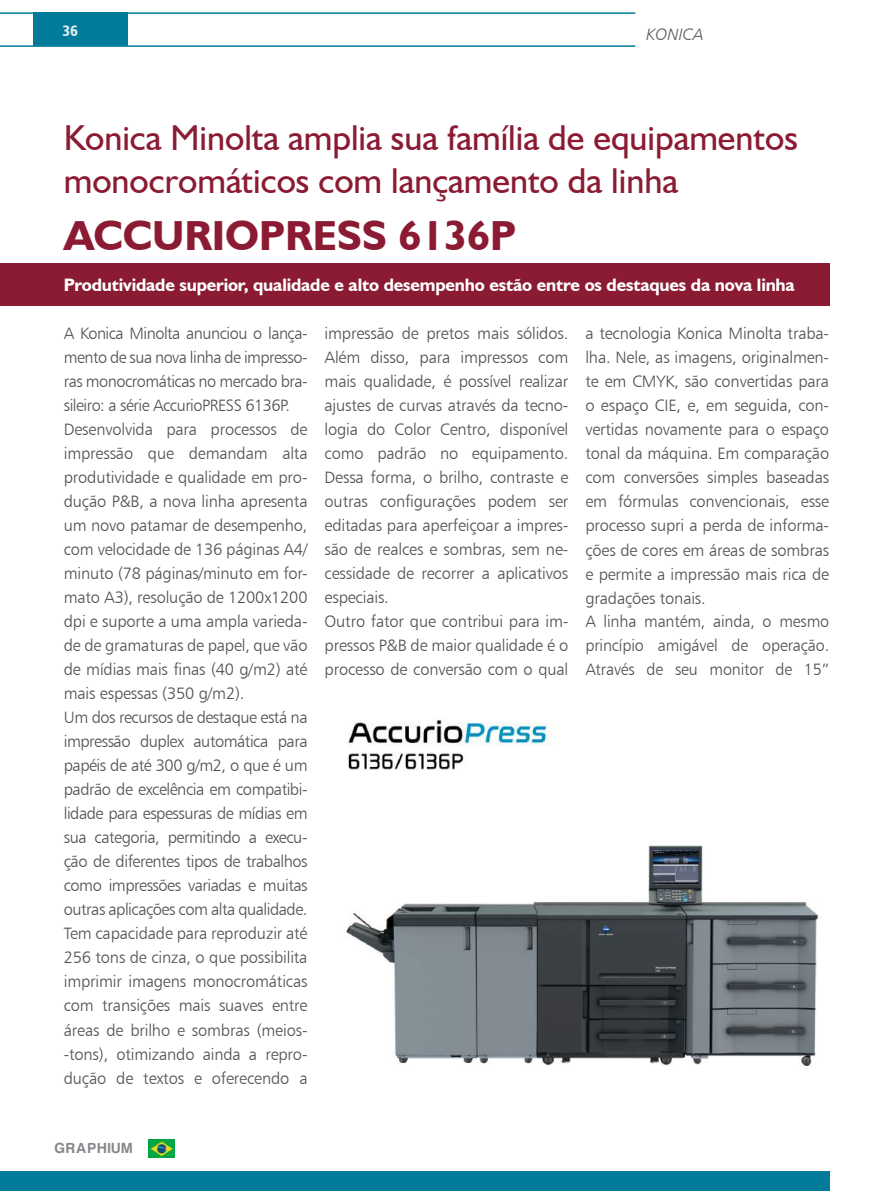
<style>
.page{position:relative;width:893px;height:1191px;background:#fff}
.page>*{position:absolute;margin:0;border:0;box-sizing:border-box;transform-origin:0 0}
.t1{font:700 42px "Humanist 521 BT";color:#8a1b32}
.t2{font:36px/43.2px "Humanist 521 BT";color:#8a1b32}
.t3{font:700 18px "Humanist 521 BT";letter-spacing:-.01em;color:#fff}
.t4{font:16.5px/24px "Humanist 777 BT Light B";letter-spacing:-.01em;color:#4f4e50}
.t5{font:16.5px "Humanist 777 BT Light Italic B";color:#5b5b5f}
.t6{font:700 15px "Harabara";letter-spacing:.1em;color:#89878c}
.t7{font:15px "Humanist 777 BT Black Condensed B";color:#fff}
</style>
<div class="page">
<div style="left:34px;top:12px;width:94px;height:34px;background:#007b99"></div>
<hr style="left:0;top:12px;width:635px;height:2px;background:#007b99">
<hr style="left:0;top:45px;width:635px;height:2px;background:#007b99">
<div style="left:0;top:1171px;width:829px;height:20px;background:#007b99"></div>
<div style="left:0;top:264px;width:829px;height:42px;background:#8a1b32"></div>
<img style="left:149px;top:1139px;width:25px;height:18px">
<img style="left:346px;top:718px;width:474px;height:348px">
<p class="t7" style="left:62px;top:21px;width:17px">36</p>
<p class="t5" style="left:646px;top:24px;width:59px">KONICA</p>
<h2 class="t2" style="left:64px;top:115px;width:736px">Konica Minolta amplia sua família de equipamentos monocromáticos com lançamento da linha</h2>
<h1 class="t1" style="left:64px;top:209px;width:454px">ACCURIOPRESS 6136P</h1>
<p class="t3" style="left:64px;top:274px;width:733px">Produtividade superior, qualidade e alto desempenho estão entre os destaques da nova linha</p>
<p class="t4" style="left:64px;top:321px;width:245px">A Konica Minolta anunciou o lança&shy;mento de sua nova linha de impresso&shy;ras monocromáticas no mercado bra&shy;sileiro: a série AccurioPRESS 6136P.<br>Desenvolvida para processos de impressão que demandam alta produtividade e qualidade em pro&shy;dução P&amp;B, a nova linha apresenta um novo patamar de desempenho, com velocidade de 136 páginas A4/ minuto (78 páginas/minuto em for&shy;mato A3), resolução de 1200x1200 dpi e suporte a uma ampla varieda&shy;de de gramaturas de papel, que vão de mídias mais finas (40 g/m2) até mais espessas (350 g/m2).<br>Um dos recursos de destaque está na impressão duplex automática para papéis de até 300 g/m2, o que é um padrão de excelência em compatibi&shy;lidade para espessuras de mídias em sua categoria, permitindo a execu&shy;ção de diferentes tipos de trabalhos como impressões variadas e muitas outras aplicações com alta qualidade.<br>Tem capacidade para reproduzir até 256 tons de cinza, o que possibilita imprimir imagens monocromáticas com transições mais suaves entre áreas de brilho e sombras (meios--tons), otimizando ainda a repro&shy;dução de textos e oferecendo a</p>
<p class="t4" style="left:325px;top:321px;width:245px">impressão de pretos mais sólidos.<br>Além disso, para impressos com mais qualidade, é possível realizar ajustes de curvas através da tecno&shy;logia do Color Centro, disponível como padrão no equipamento.<br>Dessa forma, o brilho, contraste e outras configurações podem ser editadas para aperfeiçoar a impres&shy;são de realces e sombras, sem ne&shy;cessidade de recorrer a aplicativos especiais.<br>Outro fator que contribui para im&shy;pressos P&amp;B de maior qualidade é o processo de conversão com o qual</p>
<p class="t4" style="left:585px;top:321px;width:245px">a tecnologia Konica Minolta traba&shy;lha. Nele, as imagens, originalmen&shy;te em CMYK, são convertidas para o espaço CIE, e, em seguida, con&shy;vertidas novamente para o espaço tonal da máquina. Em comparação com conversões simples baseadas em fórmulas convencionais, esse processo supri a perda de informa&shy;ções de cores em áreas de sombras e permite a impressão mais rica de gradações tonais.<br>A linha mantém, ainda, o mesmo princípio amigável de operação.<br>Através de seu monitor de 15”</p>
<p class="t6" style="left:55px;top:1139px;width:79px">GRAPHIUM</p>
</div>
